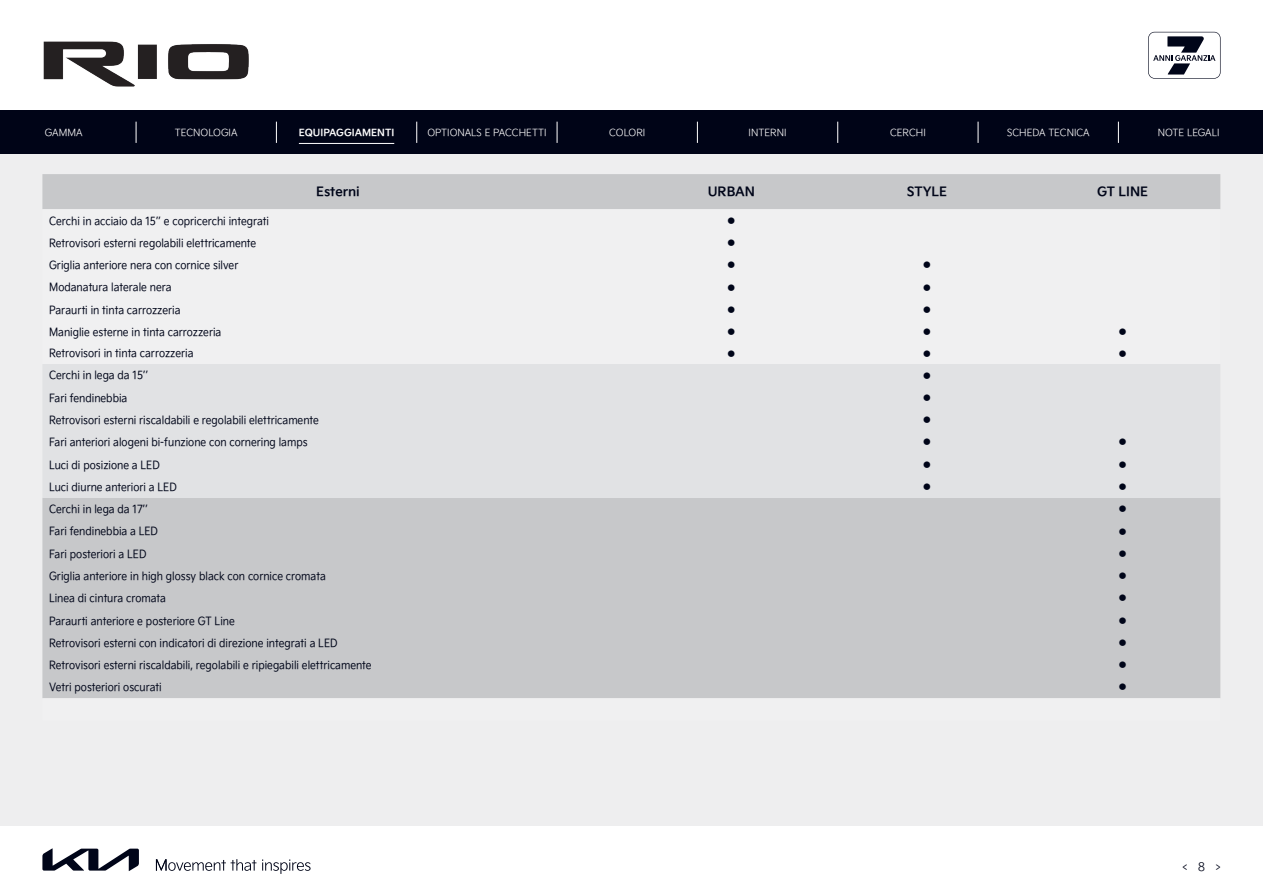
<style>
.page{position:relative;width:1263px;height:893px;background:#fff}
.page>*{position:absolute;margin:0;border:0;box-sizing:border-box;transform-origin:0 0}
.intestazione_tabella{font:12.75px "Kia Signature OTF Bold";color:#000519}
.t1{font:12px "Kia Signature OTF Light";color:#000519}
.equipaggiamenti{font:11.25px "Kia Signature OTF Regular";color:#000519;scale:.9 1}
.menu{font:9.75px "Kia Signature OTF Light";color:#fff}
.menu_attivo{font:9.75px "Kia Signature OTF Bold";color:#fff}
.dotazioni_centrato{font:9px "Kia Signature OTF Regular";color:#000519}
</style>
<div class="page">
<div style="left:0;top:110px;width:1263px;height:716px;background:#eeeeef"></div>
<svg style="left:42px;top:848px;width:97px;height:23px"></svg>
<svg style="left:262px;top:859px;width:49px;height:15px"></svg>
<svg style="left:156px;top:859px;width:100px;height:12px"></svg>
<svg style="left:1148px;top:32px;width:72px;height:47px"></svg>
<div style="left:0;top:110px;width:1263px;height:44px;background:#000519"></div>
<img style="left:43px;top:41px;width:206px;height:46px">
<div style="left:42px;top:174px;width:1178px;height:35px;background:#c7c8ca"></div>
<div style="left:42px;top:498px;width:1178px;height:200px;background:#c7c8ca"></div>
<div style="left:43px;top:364px;width:1177px;height:134px;background:#e1e2e4"></div>
<svg style="left:136px;top:122px;width:1px;height:21px"></svg>
<svg style="left:557px;top:122px;width:1px;height:21px"></svg>
<svg style="left:697px;top:122px;width:1px;height:21px"></svg>
<svg style="left:837px;top:122px;width:1px;height:21px"></svg>
<svg style="left:978px;top:122px;width:1px;height:21px"></svg>
<svg style="left:1118px;top:122px;width:1px;height:21px"></svg>
<svg style="left:276px;top:122px;width:1px;height:21px"></svg>
<svg style="left:416px;top:122px;width:1px;height:21px"></svg>
<hr style="left:299px;top:143px;width:95px;height:1px;background:#fff">
<p class="menu" style="left:45px;top:125px;width:39px">GAMMA</p>
<p class="menu" style="left:175px;top:125px;width:64px">TECNOLOGIA</p>
<p class="menu_attivo" style="left:299px;top:125px;width:97px">EQUIPAGGIAMENTI</p>
<p class="menu" style="left:427px;top:125px;width:121px">OPTIONALS E PACCHETTI</p>
<p class="menu" style="left:609px;top:125px;width:38px">COLORI</p>
<p class="menu" style="left:749px;top:125px;width:39px">INTERNI</p>
<p class="menu" style="left:890px;top:125px;width:37px">CERCHI</p>
<p class="menu" style="left:1007px;top:125px;width:84px">SCHEDA TECNICA</p>
<p class="menu" style="left:1158px;top:125px;width:63px">NOTE LEGALI</p>
<p class="intestazione_tabella" style="left:316px;top:182px;width:45px">Esterni</p>
<p class="intestazione_tabella" style="left:708px;top:182px;width:49px">URBAN</p>
<p class="intestazione_tabella" style="left:907px;top:182px;width:42px">STYLE</p>
<p class="intestazione_tabella" style="left:1097px;top:182px;width:53px">GT LINE</p>
<p class="equipaggiamenti" style="left:49px;top:212px;width:246px">Cerchi in acciaio da 15’’ e copricerchi integrati</p>
<p class="dotazioni_centrato" style="left:727px;top:214px;width:10px">●</p>
<p class="equipaggiamenti" style="left:49px;top:235px;width:232px">Retrovisori esterni regolabili elettricamente</p>
<p class="dotazioni_centrato" style="left:727px;top:236px;width:10px">●</p>
<p class="equipaggiamenti" style="left:49px;top:257px;width:212px">Griglia anteriore nera con cornice silver</p>
<p class="dotazioni_centrato" style="left:727px;top:259px;width:10px">●</p>
<p class="dotazioni_centrato" style="left:923px;top:259px;width:10px">●</p>
<p class="equipaggiamenti" style="left:49px;top:279px;width:138px">Modanatura laterale nera</p>
<p class="dotazioni_centrato" style="left:727px;top:281px;width:10px">●</p>
<p class="dotazioni_centrato" style="left:923px;top:281px;width:10px">●</p>
<p class="equipaggiamenti" style="left:49px;top:301px;width:148px">Paraurti in tinta carrozzeria</p>
<p class="dotazioni_centrato" style="left:727px;top:303px;width:10px">●</p>
<p class="dotazioni_centrato" style="left:923px;top:303px;width:10px">●</p>
<p class="equipaggiamenti" style="left:49px;top:323px;width:193px">Maniglie esterne in tinta carrozzeria</p>
<p class="dotazioni_centrato" style="left:727px;top:325px;width:10px">●</p>
<p class="dotazioni_centrato" style="left:923px;top:325px;width:10px">●</p>
<p class="dotazioni_centrato" style="left:1118px;top:325px;width:10px">●</p>
<p class="equipaggiamenti" style="left:49px;top:345px;width:162px">Retrovisori in tinta carrozzeria</p>
<p class="dotazioni_centrato" style="left:727px;top:347px;width:10px">●</p>
<p class="dotazioni_centrato" style="left:923px;top:347px;width:10px">●</p>
<p class="dotazioni_centrato" style="left:1118px;top:347px;width:10px">●</p>
<p class="equipaggiamenti" style="left:49px;top:367px;width:112px">Cerchi in lega da 15’’</p>
<p class="dotazioni_centrato" style="left:923px;top:369px;width:10px">●</p>
<p class="equipaggiamenti" style="left:49px;top:389px;width:89px">Fari fendinebbia</p>
<p class="dotazioni_centrato" style="left:923px;top:391px;width:10px">●</p>
<p class="equipaggiamenti" style="left:49px;top:412px;width:301px">Retrovisori esterni riscaldabili e regolabili elettricamente</p>
<p class="dotazioni_centrato" style="left:923px;top:413px;width:10px">●</p>
<p class="equipaggiamenti" style="left:49px;top:434px;width:289px">Fari anteriori alogeni bi-funzione con cornering lamps</p>
<p class="dotazioni_centrato" style="left:923px;top:436px;width:10px">●</p>
<p class="dotazioni_centrato" style="left:1118px;top:436px;width:10px">●</p>
<p class="equipaggiamenti" style="left:49px;top:456px;width:125px">Luci di posizione a LED</p>
<p class="dotazioni_centrato" style="left:923px;top:458px;width:10px">●</p>
<p class="dotazioni_centrato" style="left:1118px;top:458px;width:10px">●</p>
<p class="equipaggiamenti" style="left:49px;top:479px;width:143px">Luci diurne anteriori a LED</p>
<p class="dotazioni_centrato" style="left:923px;top:480px;width:10px">●</p>
<p class="dotazioni_centrato" style="left:1118px;top:480px;width:10px">●</p>
<p class="equipaggiamenti" style="left:49px;top:501px;width:111px">Cerchi in lega da 17’’</p>
<p class="dotazioni_centrato" style="left:1118px;top:502px;width:10px">●</p>
<p class="equipaggiamenti" style="left:49px;top:523px;width:123px">Fari fendinebbia a LED</p>
<p class="dotazioni_centrato" style="left:1118px;top:525px;width:10px">●</p>
<p class="equipaggiamenti" style="left:49px;top:545px;width:110px">Fari posteriori a LED</p>
<p class="dotazioni_centrato" style="left:1118px;top:547px;width:10px">●</p>
<p class="equipaggiamenti" style="left:49px;top:568px;width:309px">Griglia anteriore in high glossy black con cornice cromata</p>
<p class="dotazioni_centrato" style="left:1118px;top:569px;width:10px">●</p>
<p class="equipaggiamenti" style="left:49px;top:590px;width:131px">Linea di cintura cromata</p>
<p class="dotazioni_centrato" style="left:1118px;top:592px;width:10px">●</p>
<p class="equipaggiamenti" style="left:49px;top:612px;width:208px">Paraurti anteriore e posteriore GT Line</p>
<p class="dotazioni_centrato" style="left:1118px;top:614px;width:10px">●</p>
<p class="equipaggiamenti" style="left:49px;top:635px;width:322px">Retrovisori esterni con indicatori di direzione integrati a LED</p>
<p class="dotazioni_centrato" style="left:1118px;top:636px;width:10px">●</p>
<p class="equipaggiamenti" style="left:49px;top:657px;width:360px">Retrovisori esterni riscaldabili, regolabili e ripiegabili elettricamente</p>
<p class="dotazioni_centrato" style="left:1118px;top:658px;width:10px">●</p>
<p class="equipaggiamenti" style="left:49px;top:679px;width:127px">Vetri posteriori oscurati</p>
<p class="dotazioni_centrato" style="left:1118px;top:681px;width:10px">●</p>
<p class="t1" style="left:1182px;top:858px;width:39px">&lt; 8 &gt;</p>
</div>
